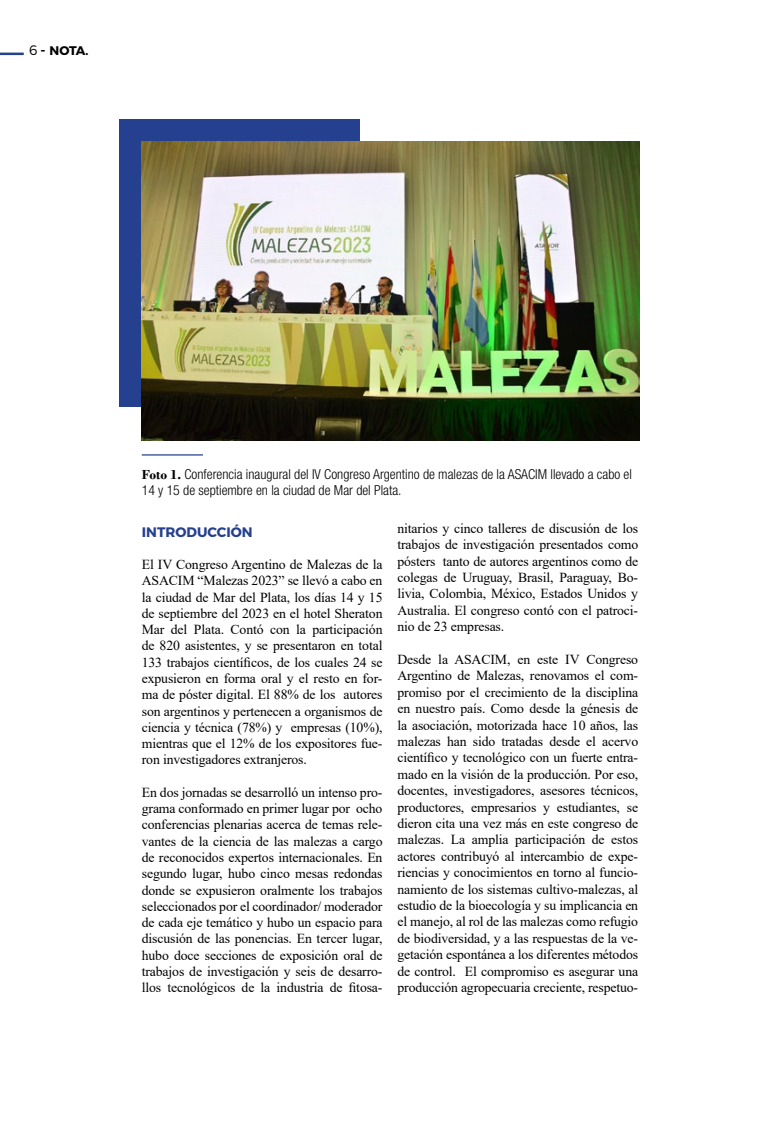
<style>
.page{position:relative;width:780px;height:1134px;background:#fff}
.page>*{position:absolute;margin:0;border:0;box-sizing:border-box;transform-origin:0 0}
.t1{font:13.75px/16.4px "Times New Roman";letter-spacing:-.01em;color:#000;text-align:justify}
.t2{font:300 condensed 13.75px/16.5px "Helvetica Neue LT Std";color:#000}
.t3{font:700 13.75px "Montserrat";color:#25408f}
.t4{font:700 12.5px "Montserrat";color:#000}
.s1{font-weight:300;font-size:13.75px}
.s2{font-size:13.75px}
.s3{font-family:"Bodoni";font-weight:700;font-stretch:normal}
</style>
<div class="page">
<div style="left:119px;top:119px;width:241px;height:287px;background:#25408f"></div>
<hr style="left:0;top:53px;width:24px;height:2px;background:#25408f">
<img style="left:142px;top:142px;width:497px;height:299px">
<hr style="left:142px;top:454px;width:61px;height:2px;background:#25408f">
<p class="t4" style="left:29px;top:43px;width:61px"><span class="s1">6</span> <span class="s2">-</span> NOTA.</p>
<p class="t2" style="left:142px;top:465px;width:491px"><span class="s3">Foto 1.</span> Conferencia inaugural del IV Congreso Argentino de malezas de la ASACIM llevado a cabo el<br>14 y 15 de septiembre en la ciudad de Mar del Plata.</p>
<p class="t3" style="left:142px;top:523px;width:112px">INTRODUCCIÓN</p>
<p class="t1" style="left:142px;top:556px;width:242px">El IV Congreso Argentino de Malezas de la ASACIM “Malezas 2023” se llevó a cabo en la ciudad de Mar del Plata, los días 14 y 15 de septiembre del 2023 en el hotel Sheraton Mar del Plata. Contó con la participación de 820 asistentes, y se presentaron en total 133 trabajos científicos, de los cuales 24 se expusieron en forma oral y el resto en for&shy;ma de póster digital. El 88% de los autores son argentinos y pertenecen a organismos de ciencia y técnica (78%) y empresas (10%), mientras que el 12% de los expositores fue&shy;ron investigadores extranjeros.</p>
<p class="t1" style="left:142px;top:784px;width:242px">En dos jornadas se desarrolló un intenso pro&shy;grama conformado en primer lugar por ocho conferencias plenarias acerca de temas rele&shy;vantes de la ciencia de las malezas a cargo de reconocidos expertos internacionales. En segundo lugar, hubo cinco mesas redondas donde se expusieron oralmente los trabajos seleccionados por el coordinador/ moderador de cada eje temático y hubo un espacio para discusión de las ponencias. En tercer lugar, hubo doce secciones de exposición oral de trabajos de investigación y seis de desarro&shy;llos tecnológicos de la industria de fitosa-</p>
<p class="t1" style="left:397px;top:519px;width:242px">nitarios y cinco talleres de discusión de los trabajos de investigación presentados como pósters tanto de autores argentinos como de colegas de Uruguay, Brasil, Paraguay, Bo&shy;livia, Colombia, México, Estados Unidos y Australia. El congreso contó con el patroci&shy;nio de 23 empresas.</p>
<p class="t1" style="left:397px;top:651px;width:242px">Desde la ASACIM, en este IV Congreso Argentino de Malezas, renovamos el com&shy;promiso por el crecimiento de la disciplina en nuestro país. Como desde la génesis de la asociación, motorizada hace 10 años, las malezas han sido tratadas desde el acervo científico y tecnológico con un fuerte entra&shy;mado en la visión de la producción. Por eso, docentes, investigadores, asesores técnicos, productores, empresarios y estudiantes, se dieron cita una vez más en este congreso de malezas. La amplia participación de estos actores contribuyó al intercambio de expe&shy;riencias y conocimientos en torno al funcio&shy;namiento de los sistemas cultivo-malezas, al estudio de la bioecología y su implicancia en el manejo, al rol de las malezas como refugio de biodiversidad, y a las respuestas de la ve&shy;getación espontánea a los diferentes métodos de control. El compromiso es asegurar una producción agropecuaria creciente, respetuo-</p>
</div>
